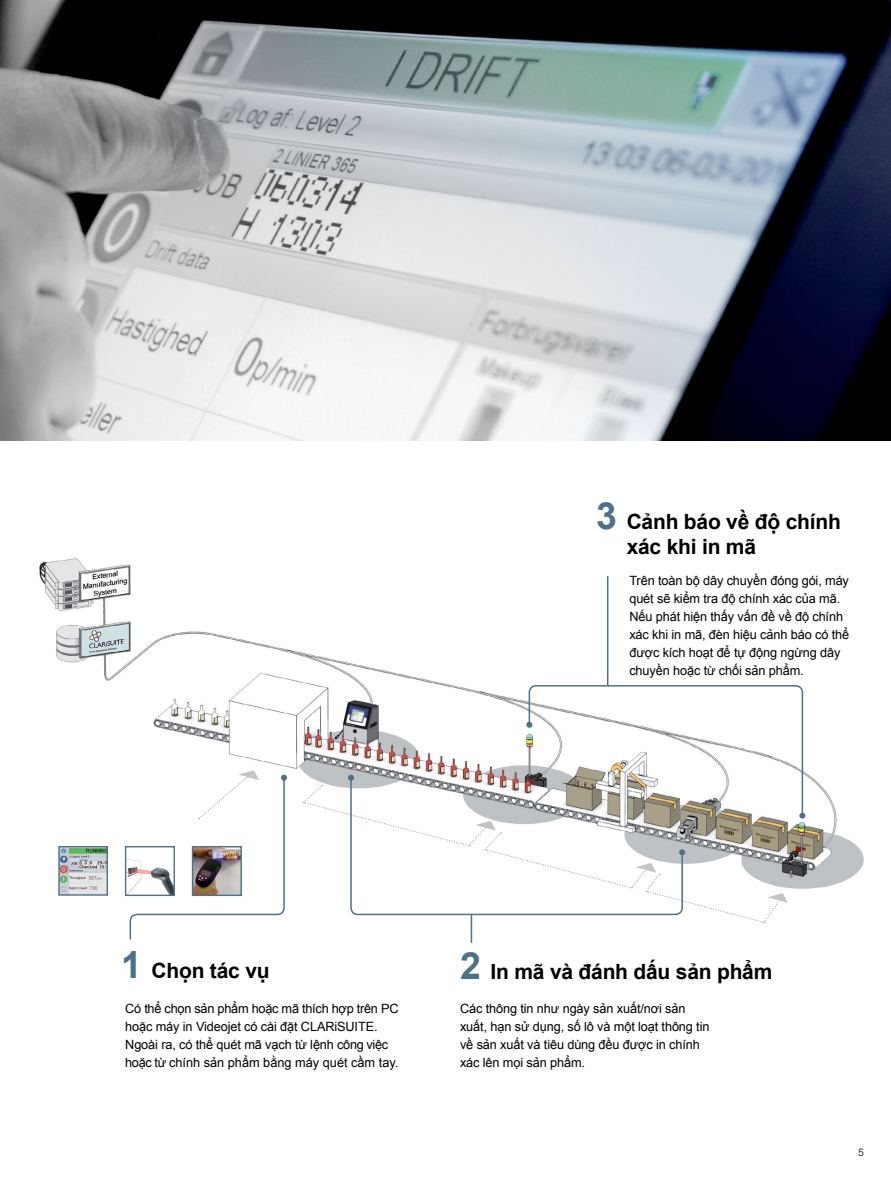
<style>
.page{position:relative;width:891px;height:1188px;background:#fff}
.page>*{position:absolute;margin:0;border:0;box-sizing:border-box;transform-origin:0 0}
.t1{font:700 21px/25.5px "Arial";letter-spacing:-.01em;color:#000}
.t2{font:12.75px/18px "Arial";letter-spacing:-.01em;color:#000}
.t3{font:10.5px "Arial";color:#414042}
.s1{font-size:37.5px;color:#4c7189}
</style>
<div class="page">
<img style="left:0;top:0;width:891px;height:441px">
<img style="left:39px;top:558px;width:825px;height:339px">
<hr style="left:607px;top:576px;width:1px;height:110px;background:#4c7189">
<img style="left:127px;top:853px;width:2px;height:41px">
<div style="left:125px;top:846px;width:50px;height:50px;border:1px solid #4c7189"></div>
<img style="left:60px;top:848px;width:46px;height:46px">
<div style="left:58px;top:846px;width:50px;height:50px;border:1px solid #4c7189"></div>
<svg style="left:303px;top:684px;width:502px;height:259px"></svg>
<svg style="left:129px;top:770px;width:158px;height:170px"></svg>
<h1 class="t1" style="left:627px;top:509px;width:216px;text-indent:-31px"><span class="s1">3</span> Cảnh báo về độ chính xác khi in mã</h1>
<p class="t2" style="left:629px;top:572px;width:221px">Trên toàn bộ dây chuyền đóng gói, máy quét sẽ kiểm tra độ chính xác của mã.<br>Nếu phát hiện thấy vấn đề về độ chính xác khi in mã, đèn hiệu cảnh báo có thể được kích hoạt để tự động ngừng dây chuyền hoặc từ chối sản phẩm.</p>
<h1 class="t1" style="left:121px;top:959px;width:150px"><span class="s1">1</span> Chọn tác vụ</h1>
<h1 class="t1" style="left:460px;top:960px;width:314px"><span class="s1">2</span> In mã và đánh dấu sản phẩm</h1>
<p class="t2" style="left:125px;top:1000px;width:275px">Có thể chọn sản phẩm hoặc mã thích hợp trên PC hoặc máy in Videojet có cài đặt CLARiSUITE.<br>Ngoài ra, có thể quét mã vạch từ lệnh công việc hoặc từ chính sản phẩm bằng máy quét cầm tay.</p>
<p class="t2" style="left:460px;top:1000px;width:251px">Các thông tin như ngày sản xuất/nơi sản xuất, hạn sử dụng, số lô và một loạt thông tin về sản xuất và tiêu dùng đều được in chính xác lên mọi sản phẩm.</p>
<p class="t3" style="left:858px;top:1145px;width:7px">5</p>
</div>
